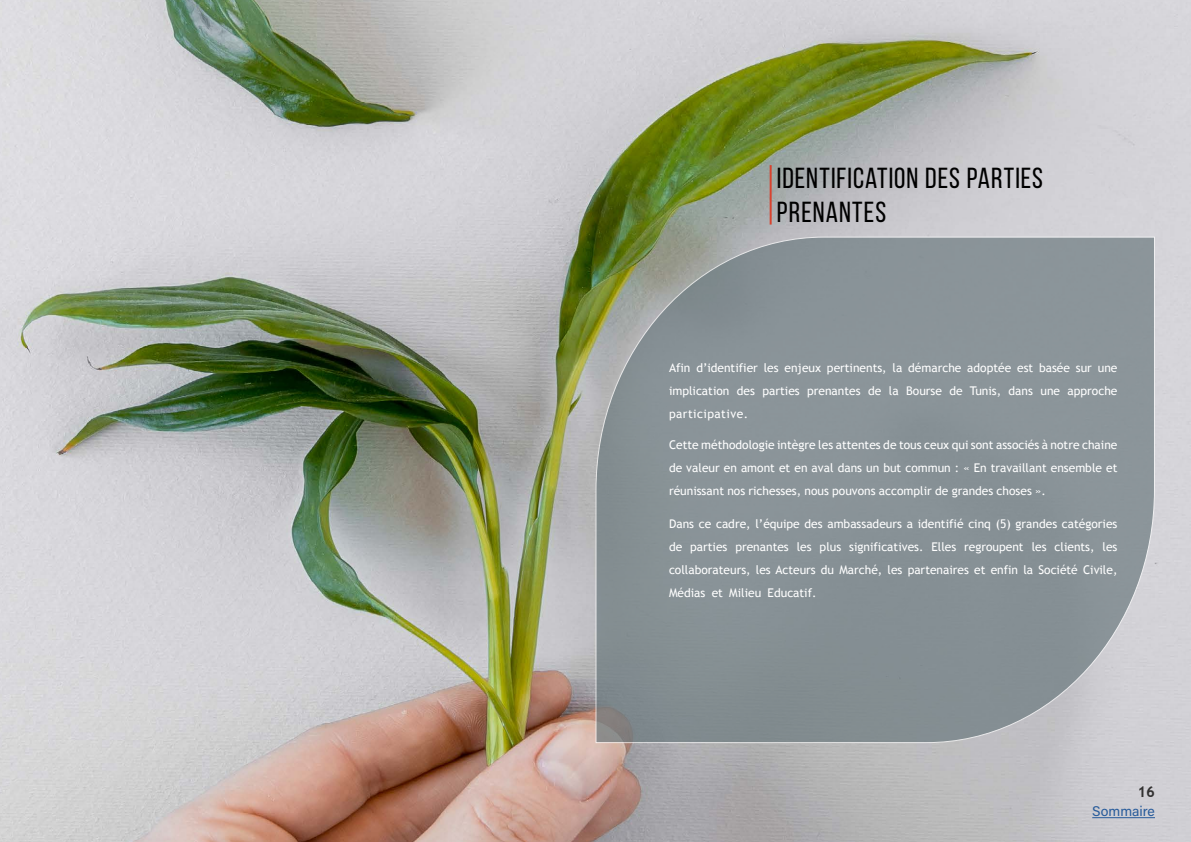
<style>
.page{position:relative;width:1191px;height:842px;background:#fff}
.page>*{position:absolute;margin:0;border:0;box-sizing:border-box;transform-origin:0 0}
.t1{font:29px/34.8px "Bebas Neue";letter-spacing:.035em;color:#000}
.t2{font:700 15px "Trebuchet MS";color:#323131}
.t3{font:14px "Acumin Pro";color:#275b9b}
.t4{font:12px/23px "Trebuchet MS";color:#fff;text-align:justify}
</style>
<div class="page">
<img style="left:0;top:0;width:1191px;height:842px">
<svg style="left:595px;top:236px;width:560px;height:508px;background:#8c9598"></svg>
<hr style="left:769px;top:165px;width:2px;height:60px;background:#d8432f">
<hr style="left:1092px;top:817px;width:63px;height:1px;background:#275b9b">
<h1 class="t1" style="left:777px;top:160px;width:267px">IDENTIFICATION DES PARTIES<br>PRENANTES</h1>
<p class="t4" style="left:669px;top:356px;width:450px">Afin d’identifier les enjeux pertinents, la démarche adoptée est basée sur une implication des parties prenantes de la Bourse de Tunis, dans une approche participative.</p>
<p class="t4" style="left:669px;top:433px;width:450px">Cette méthodologie intègre les attentes de tous ceux qui sont associés à notre chaine de valeur en amont et en aval dans un but commun : « En travaillant ensemble et réunissant nos richesses, nous pouvons accomplir de grandes choses ».</p>
<p class="t4" style="left:669px;top:512px;width:450px">Dans ce cadre, l’équipe des ambassadeurs a identifié cinq (5) grandes catégories de parties prenantes les plus significatives. Elles regroupent les clients, les collaborateurs, les Acteurs du Marché, les partenaires et enfin la Société Civile, Médias et Milieu Educatif.</p>
<p class="t2" style="left:1137px;top:782px;width:19px">16</p>
<p class="t3" style="left:1092px;top:802px;width:64px">Sommaire</p>
</div>
